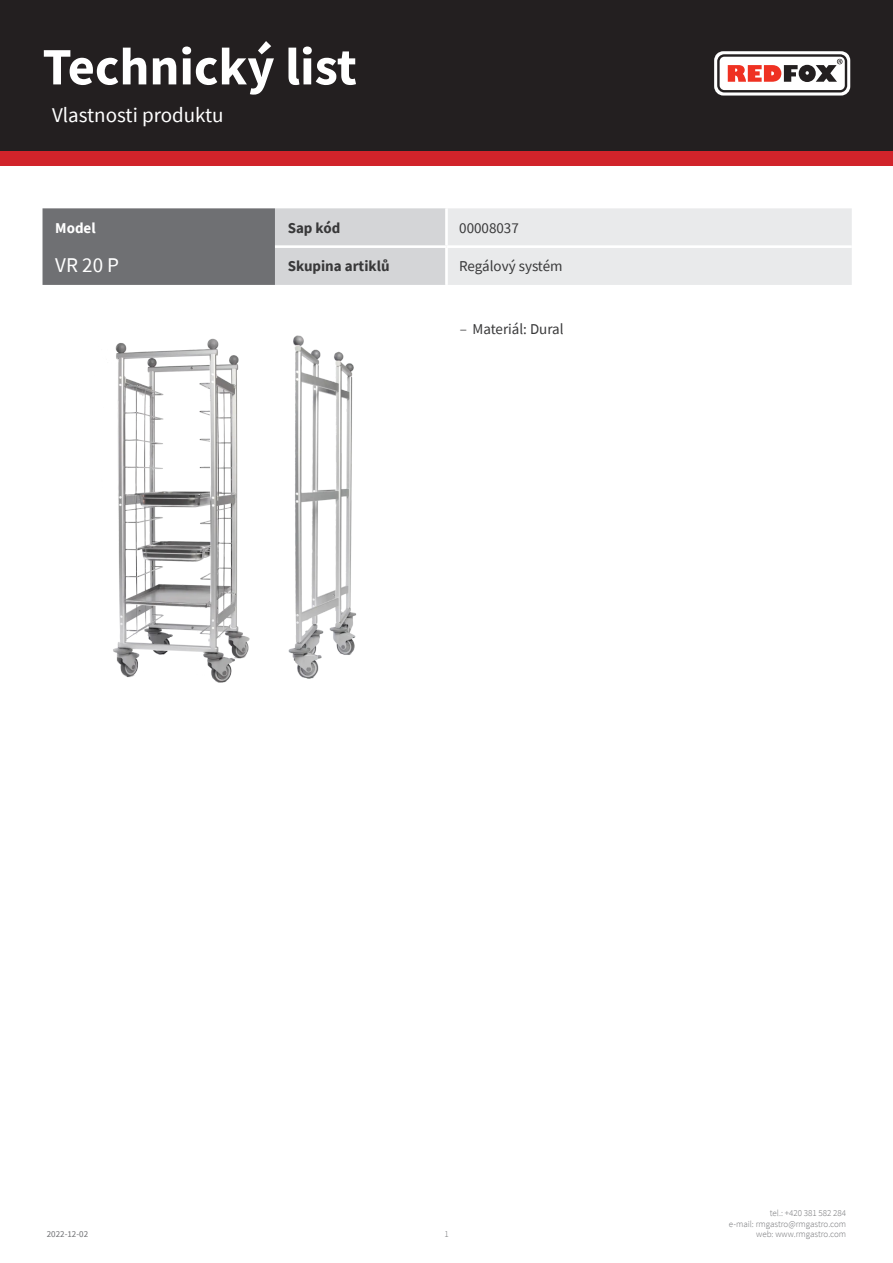
<style>
.page{position:relative;width:893px;height:1263px;background:#fff}
.page>*{position:absolute;margin:0;border:0;box-sizing:border-box;transform-origin:0 0}
.t1{font:700 52.5px "Source Sans Pro";color:#fff}
.kapitola{font:21px "Source Sans Pro";color:#fff}
.tabulka_-_headline{font:21px "Source Sans Pro";color:#fff}
.tabulka_-_text{font:15px "Source Sans Pro";color:#383839}
.tabulka_-_text-2{font:700 15px "Source Sans Pro";color:#383839}
.tabulka_-_text-3{font:700 15px "Source Sans Pro";color:#fff}
.t2{font:300 9px/10.8px "Source Sans Pro";color:#6f7073;text-align:right}
.t3{font:9px "Source Sans Pro";color:#6f7073}
.s1{font-weight:300}
</style>
<div class="page">
<div style="left:0;top:0;width:893px;height:166px;background:#d1232a"></div>
<div style="left:0;top:0;width:893px;height:151px;background:#231f20"></div>
<svg style="left:714px;top:51px;width:136px;height:45px"></svg>
<img style="left:113px;top:335px;width:244px;height:348px">
<svg style="left:43px;top:208px;width:809px;height:77px;background:#c0c1c3"></svg>
<hr style="left:445px;top:208px;width:3px;height:37px;background:#fff">
<hr style="left:275px;top:245px;width:171px;height:3px;background:#fff">
<hr style="left:446px;top:245px;width:406px;height:3px;background:#fff">
<hr style="left:445px;top:248px;width:3px;height:37px;background:#fff">
<h1 class="t1" style="left:43px;top:31px;width:316px">Technický list</h1>
<p class="kapitola" style="left:52px;top:101px;width:173px">Vlastnosti produktu</p>
<p class="tabulka_-_text-3" style="left:55px;top:218px;width:42px">Model</p>
<p class="tabulka_-_text-2" style="left:288px;top:218px;width:54px">Sap kód</p>
<p class="tabulka_-_text" style="left:459px;top:219px;width:61px">00008037</p>
<p class="tabulka_-_headline" style="left:55px;top:251px;width:65px">VR 20 P</p>
<p class="tabulka_-_text-2" style="left:288px;top:256px;width:103px">Skupina artiklů</p>
<p class="tabulka_-_text" style="left:459px;top:257px;width:105px">Regálový systém</p>
<p class="tabulka_-_text" style="left:460px;top:320px;width:105px"><span class="s1">–</span> Materiál: Dural</p>
<p class="t3" style="left:47px;top:1229px;width:43px">2022-12-02</p>
<p class="t2" style="left:444px;top:1229px;width:6px">1</p>
<p class="t2" style="left:729px;top:1207px;width:119px">tel.: +420 381 582 284<br>e-mail: rmgastro@rmgastro.com web: www.rmgastro.com</p>
</div>
